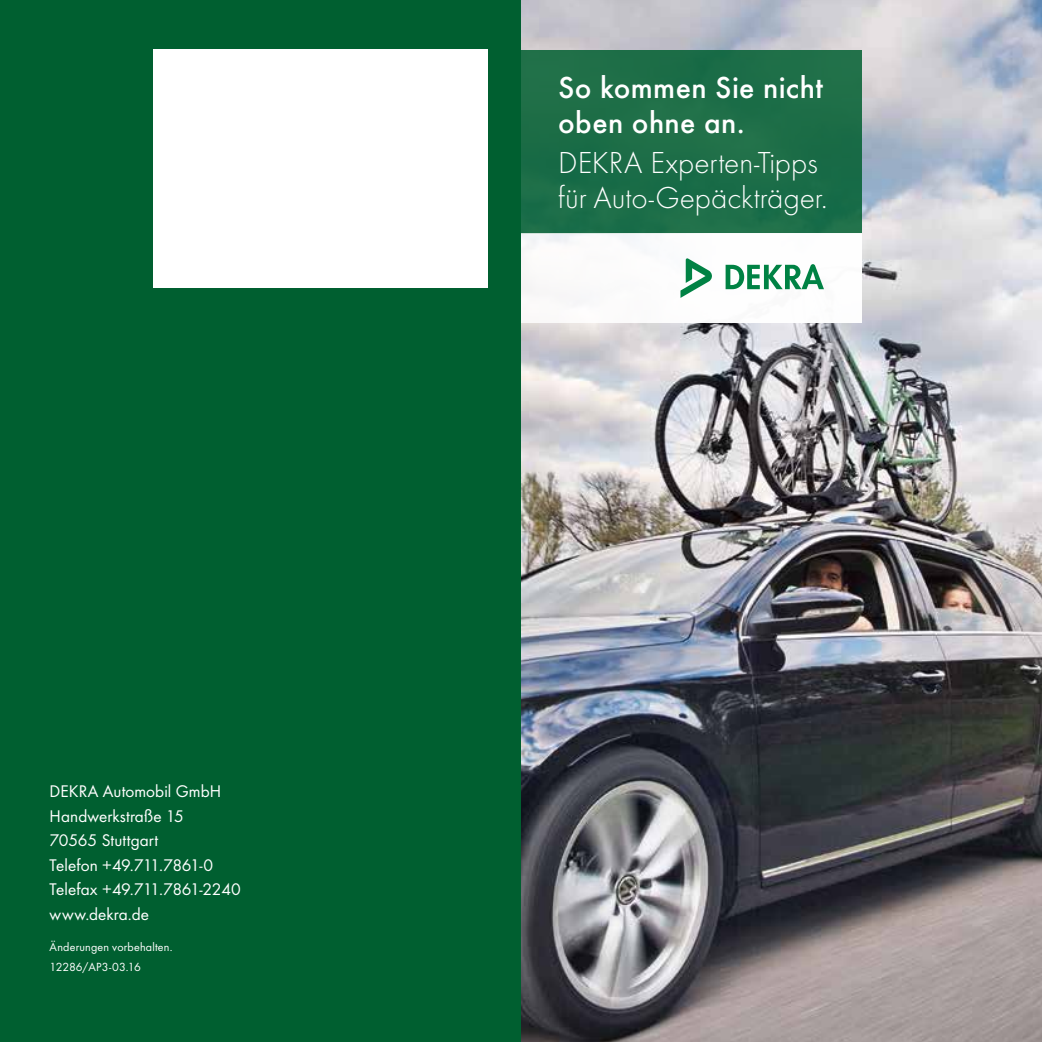
<style>
.page{position:relative;width:1042px;height:1042px;background:#fff}
.page>*{position:absolute;margin:0;border:0;box-sizing:border-box;transform-origin:0 0}
.t1{font:300 31.5px/35px "Futura T";color:#fff}
.t2{font:500 31.5px/35px "Futura T";letter-spacing:.01em;color:#fff}
.t3{font:17.5px/24.5px "Futura T Boo";letter-spacing:.005em;color:#fff}
.t4{font:12.25px/19.2px "Futura T Boo";letter-spacing:.015em;color:#fff}
</style>
<div class="page">
<img style="left:521px;top:0;width:521px;height:1042px">
<div style="left:521px;top:50px;width:340px;height:183px;background:#1d6d48"></div>
<div style="left:521px;top:233px;width:340px;height:90px;background:#fff"></div>
<svg style="left:725px;top:264px;width:99px;height:25px"></svg>
<svg style="left:680px;top:258px;width:32px;height:40px"></svg>
<div style="left:0;top:0;width:521px;height:1042px;background:#005f30"></div>
<div style="left:153px;top:50px;width:335px;height:238px;background:#fff"></div>
<p class="t3" style="left:50px;top:779px;width:193px">DEKRA Automobil GmbH<br>Handwerkstraße 15<br>70565 Stuttgart<br>Telefon +49.711.7861-0<br>Telefax +49.711.7861-2240 www.dekra.de</p>
<p class="t4" style="left:50px;top:938px;width:124px">Änderungen vorbehalten.<br>12286/AP3-03.16</p>
<h1 class="t2" style="left:558px;top:70px;width:266px">So kommen Sie nicht oben ohne an.</h1>
<h1 class="t1" style="left:558px;top:146px;width:271px">DEKRA Experten-Tipps für Auto-Gepäckträger.</h1>
</div>
